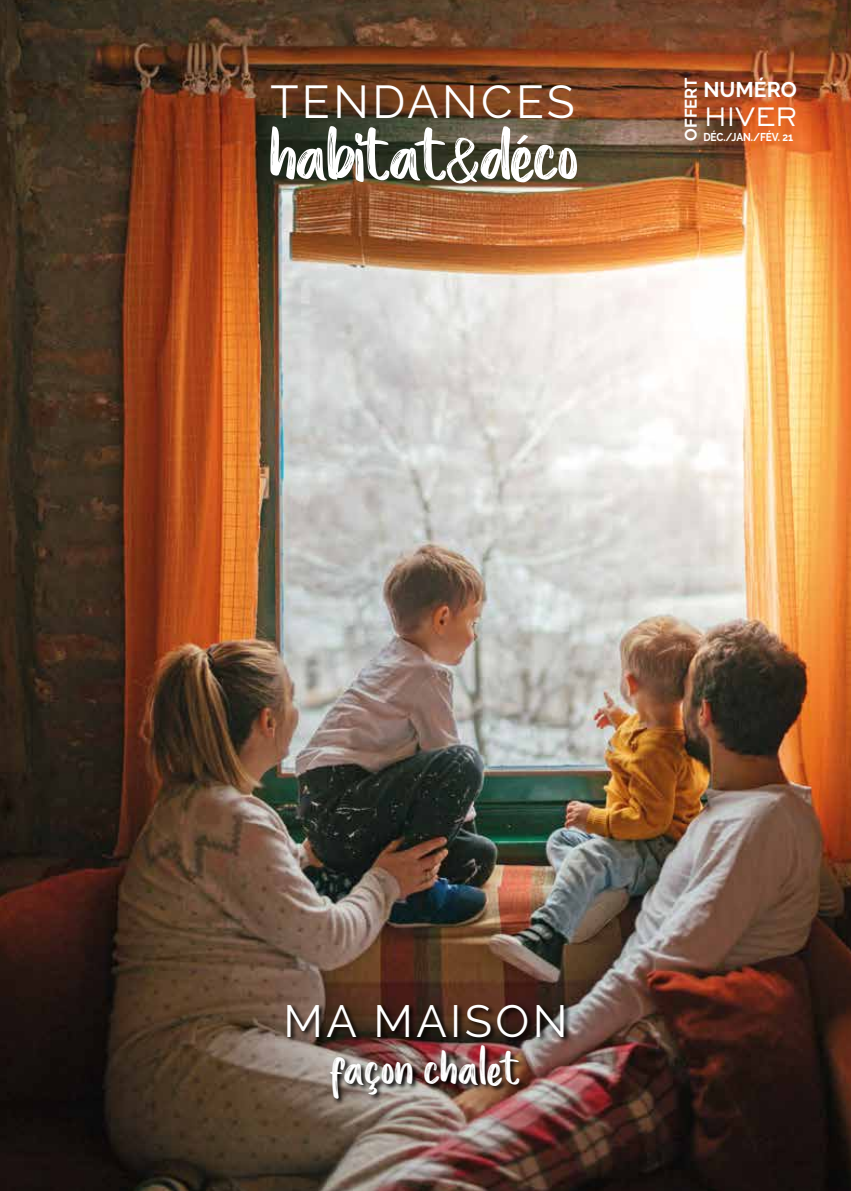
<style>
.page{position:relative;width:851px;height:1191px;background:#fff}
.page>*{position:absolute;margin:0;border:0;box-sizing:border-box;transform-origin:0 0}
.t1{font:70.5px "Love Story Rough";color:#fff}
.t2{font:46.05px "Raleway";letter-spacing:.075em;color:#fff}
.t3{font:45px "Love Story Rough";letter-spacing:.025em;color:#fff}
.t4{font:45px "Raleway";letter-spacing:.075em;color:#fff}
.t5{font:500 24.9px "Sackers Gothic Std";letter-spacing:-.04em;color:#fff}
.t6{font:700 22.8px "Raleway";color:#fff}
.t7{font:700 21.3px "Raleway";color:#fff}
.t8{font:700 16.8px "Raleway";color:#fff}
.t9{font:700 11.4px "Raleway";letter-spacing:-.01em;color:#fff;scale:.9 1}
</style>
<div class="page">
<img style="left:0;top:0;width:850px;height:1191px">
<img style="left:285px;top:1003px;width:286px;height:103px">
<h2 class="t2" style="left:270px;top:75px;width:306px">TENDANCES</h2>
<h1 class="t1" style="left:270px;top:106px;width:309px">habitat&amp;déco</h1>
<h3 class="t6" style="left:706px;top:75px;width:94px">SPÉCIAL</h3>
<h3 class="t7" style="left:703px;top:77px;width:95px">NUMÉRO</h3>
<h3 class="t8" style="left:681px;top:141px;width:65px;rotate:-90deg">OFFERT</h3>
<h3 class="t5" style="left:703px;top:101px;width:95px">HIVER</h3>
<p class="t9" style="left:703px;top:130px;width:101px">DÉC./JAN./FÉV. 21</p>
<h3 class="t4" style="left:283px;top:994px;width:285px">MA MAISON</h3>
<h3 class="t3" style="left:331px;top:1037px;width:190px">façon chalet</h3>
</div>
